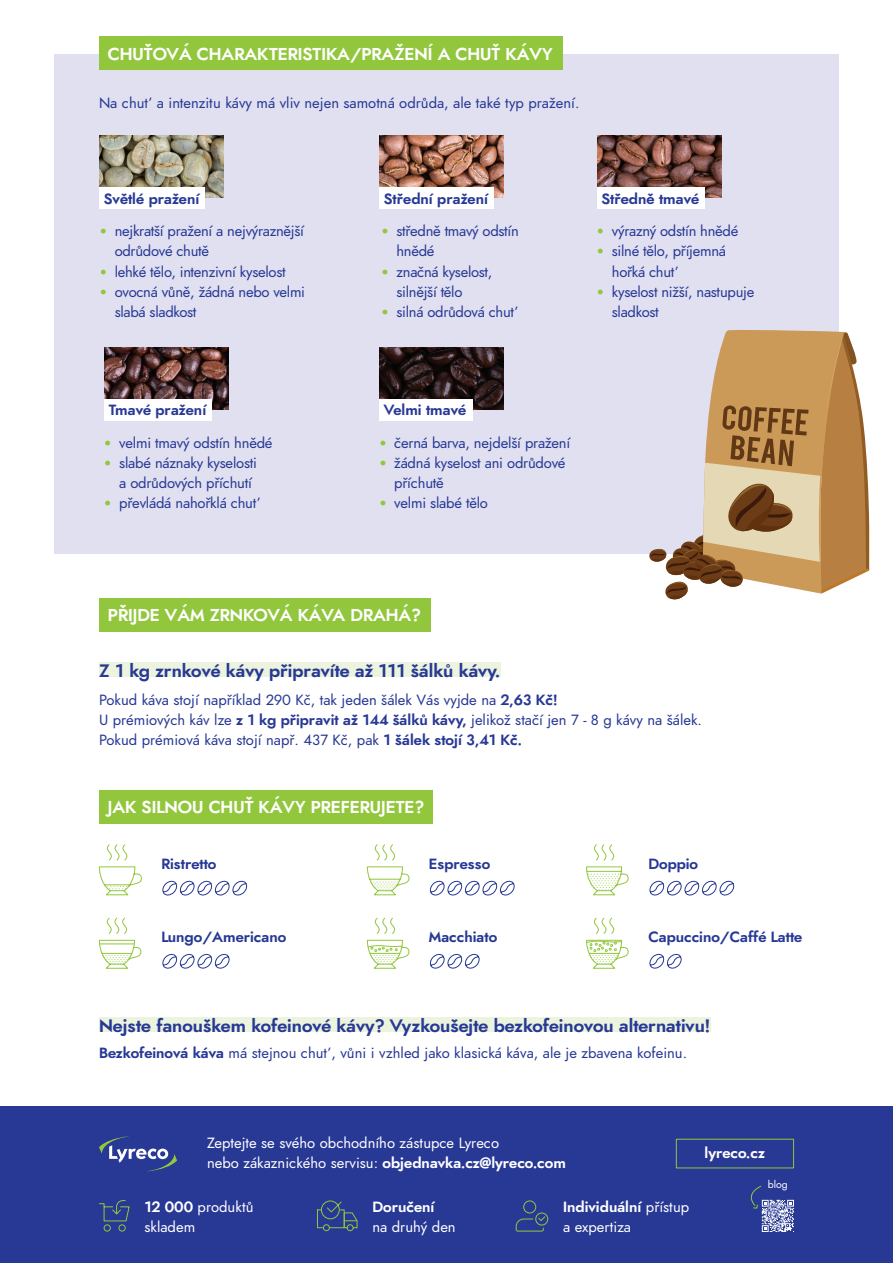
<style>
.page{position:relative;width:893px;height:1263px;background:#fff}
.page>*{position:absolute;margin:0;border:0;box-sizing:border-box;transform-origin:0 0}
.t1{font:700 18px "Lyreco Renner V2";color:#273895}
.t2{font:700 17.25px "Lyreco Renner V2";color:#fff}
.t3{font:14.85px/20.2px "Lyreco Renner V2";letter-spacing:-.015em;color:#273895}
.t4{font:14.85px/20.2px "Lyreco Renner V2";color:#fff}
.t5{font:700 14.85px "Lyreco Renner V2";color:#273895}
.t6{font:700 14.85px "Lyreco Renner V2";color:#fff}
.t7{font:10.5px "Lyreco Renner V2";color:#fff}
.s1{font-family:"DIN Pro";color:#92c73d}
.s2{font-weight:700}
</style>
<div class="page">
<div style="left:54px;top:54px;width:785px;height:499px;background:#e0e0f0"></div>
<div style="left:99px;top:37px;width:464px;height:33px;background:#92c73d"></div>
<img style="left:99px;top:136px;width:124px;height:62px">
<img style="left:104px;top:347px;width:124px;height:62px">
<div style="left:99px;top:187px;width:106px;height:22px;background:#fff"></div>
<img style="left:597px;top:136px;width:124px;height:62px">
<div style="left:597px;top:187px;width:108px;height:22px;background:#fff"></div>
<img style="left:379px;top:136px;width:124px;height:62px">
<div style="left:379px;top:187px;width:115px;height:22px;background:#fff"></div>
<div style="left:104px;top:399px;width:108px;height:22px;background:#fff"></div>
<img style="left:379px;top:347px;width:124px;height:62px">
<div style="left:379px;top:399px;width:94px;height:22px;background:#fff"></div>
<div style="left:99px;top:598px;width:332px;height:34px;background:#92c73d"></div>
<div style="left:99px;top:662px;width:401px;height:15px;background:#ecf4df"></div>
<div style="left:99px;top:790px;width:333px;height:34px;background:#92c73d"></div>
<svg style="left:99px;top:844px;width:43px;height:52px"></svg>
<svg style="left:162px;top:880px;width:86px;height:16px"></svg>
<svg style="left:162px;top:953px;width:68px;height:16px"></svg>
<svg style="left:429px;top:880px;width:86px;height:16px"></svg>
<svg style="left:429px;top:953px;width:51px;height:16px"></svg>
<svg style="left:649px;top:880px;width:86px;height:16px"></svg>
<svg style="left:649px;top:953px;width:33px;height:16px"></svg>
<svg style="left:367px;top:844px;width:43px;height:52px"></svg>
<svg style="left:586px;top:844px;width:43px;height:52px"></svg>
<svg style="left:99px;top:917px;width:43px;height:52px"></svg>
<hr style="left:100px;top:943px;width:34px;height:1px;background:#92c73d">
<svg style="left:367px;top:917px;width:43px;height:52px"></svg>
<svg style="left:586px;top:917px;width:43px;height:52px"></svg>
<div style="left:99px;top:1017px;width:611px;height:15px;background:#ecf4df"></div>
<svg style="left:649px;top:330px;width:220px;height:270px"></svg>
<div style="left:0;top:1106px;width:893px;height:157px;background:#273895"></div>
<svg style="left:99px;top:1136px;width:78px;height:35px"></svg>
<svg style="left:99px;top:1200px;width:31px;height:32px"></svg>
<svg style="left:317px;top:1200px;width:41px;height:31px"></svg>
<svg style="left:515px;top:1200px;width:34px;height:32px"></svg>
<div style="left:676px;top:1139px;width:118px;height:29px;border:1px solid #92c73d"></div>
<svg style="left:750px;top:1185px;width:44px;height:47px"></svg>
<p class="t2" style="left:108px;top:42px;width:446px">CHUŤOVÁ CHARAKTERISTIKA/PRAŽENÍ A CHUŤ KÁVY</p>
<p class="t3" style="left:99px;top:93px;width:482px">Na chuť a intenzitu kávy má vliv nejen samotná odrůda, ale také typ pražení.</p>
<p class="t5" style="left:104px;top:188px;width:97px">Světlé pražení</p>
<p class="t3" style="left:115px;top:221px;width:191px;text-indent:-15px"><span class="s1">•</span> nejkratší pražení a nejvýraznější odrůdové chutě</p>
<p class="t3" style="left:99px;top:261px;width:188px"><span class="s1">•</span> lehké tělo, intenzivní kyselost</p>
<p class="t3" style="left:115px;top:282px;width:192px;text-indent:-15px"><span class="s1">•</span> ovocná vůně, žádná nebo velmi slabá sladkost</p>
<p class="t5" style="left:384px;top:188px;width:106px">Střední pražení</p>
<p class="t3" style="left:396px;top:221px;width:124px;text-indent:-15px"><span class="s1">•</span> středně tmavý odstín hnědé</p>
<p class="t3" style="left:396px;top:261px;width:97px;text-indent:-15px"><span class="s1">•</span> značná kyselost, silnější tělo</p>
<p class="t3" style="left:381px;top:302px;width:139px"><span class="s1">•</span> silná odrůdová chuť</p>
<p class="t5" style="left:602px;top:188px;width:99px">Středně tmavé</p>
<p class="t3" style="left:597px;top:221px;width:143px"><span class="s1">•</span> výrazný odstín hnědé</p>
<p class="t3" style="left:612px;top:241px;width:116px;text-indent:-15px"><span class="s1">•</span> silné tělo, příjemná hořká chuť</p>
<p class="t3" style="left:612px;top:282px;width:144px;text-indent:-15px"><span class="s1">•</span> kyselost nižší, nastupuje sladkost</p>
<p class="t5" style="left:109px;top:400px;width:99px">Tmavé pražení</p>
<p class="t3" style="left:104px;top:433px;width:170px"><span class="s1">•</span> velmi tmavý odstín hnědé</p>
<p class="t3" style="left:119px;top:453px;width:139px;text-indent:-15px"><span class="s1">•</span> slabé náznaky kyselosti a odrůdových příchutí</p>
<p class="t3" style="left:104px;top:493px;width:158px"><span class="s1">•</span> převládá nahořklá chuť</p>
<p class="t5" style="left:384px;top:400px;width:84px">Velmi tmavé</p>
<p class="t3" style="left:379px;top:433px;width:193px"><span class="s1">•</span> černá barva, nejdelší pražení</p>
<p class="t3" style="left:394px;top:453px;width:173px;text-indent:-15px"><span class="s1">•</span> žádná kyselost ani odrůdové příchutě</p>
<p class="t3" style="left:379px;top:493px;width:111px"><span class="s1">•</span> velmi slabé tělo</p>
<p class="t2" style="left:108px;top:603px;width:314px">PŘIJDE VÁM ZRNKOVÁ KÁVA DRAHÁ?</p>
<p class="t1" style="left:99px;top:658px;width:403px">Z 1 kg zrnkové kávy připravíte až 111 šálků kávy.</p>
<p class="t3" style="left:99px;top:690px;width:605px">Pokud káva stojí například 290 Kč, tak jeden šálek Vás vyjde na <span class="s2">2,63 Kč!<br></span>U prémiových káv lze <span class="s2">z 1 kg připravit až 144 šálků kávy,</span> jelikož stačí jen 7 - 8 g kávy na šálek.<br>Pokud prémiová káva stojí např. 437 Kč, pak <span class="s2">1 šálek stojí 3,41 Kč.</span></p>
<p class="t2" style="left:108px;top:795px;width:318px">JAK SILNOU CHUŤ KÁVY PREFERUJETE?</p>
<p class="t5" style="left:161px;top:853px;width:57px">Ristretto</p>
<p class="t5" style="left:429px;top:853px;width:63px">Espresso</p>
<p class="t5" style="left:648px;top:853px;width:51px">Doppio</p>
<p class="t5" style="left:161px;top:926px;width:126px">Lungo/Americano</p>
<p class="t5" style="left:429px;top:926px;width:70px">Macchiato</p>
<p class="t5" style="left:648px;top:926px;width:155px">Capuccino/Caffé Latte</p>
<p class="t1" style="left:99px;top:1013px;width:613px">Nejste fanouškem kofeinové kávy? Vyzkoušejte bezkofeinovou alternativu!</p>
<p class="t3" style="left:99px;top:1043px;width:590px"><span class="s2">Bezkofeinová káva</span> má stejnou chuť, vůni i vzhled jako klasická káva, ale je zbavena kofeinu.</p>
<p class="t4" style="left:207px;top:1133px;width:360px">Zeptejte se svého obchodního zástupce Lyreco<br>nebo zákaznického servisu: <span class="s2">objednavka.cz@lyreco.com</span></p>
<p class="t4" style="left:144px;top:1196px;width:111px"><span class="s2">12 000</span> produktů skladem</p>
<p class="t6" style="left:372px;top:1196px;width:64px">Doručení</p>
<p class="t4" style="left:563px;top:1196px;width:128px"><span class="s2">Individuální</span> přístup a expertiza</p>
<p class="t4" style="left:372px;top:1217px;width:85px">na druhý den</p>
<p class="t6" style="left:704px;top:1143px;width:62px">lyreco.cz</p>
<p class="t7" style="left:768px;top:1177px;width:22px">blog</p>
</div>
